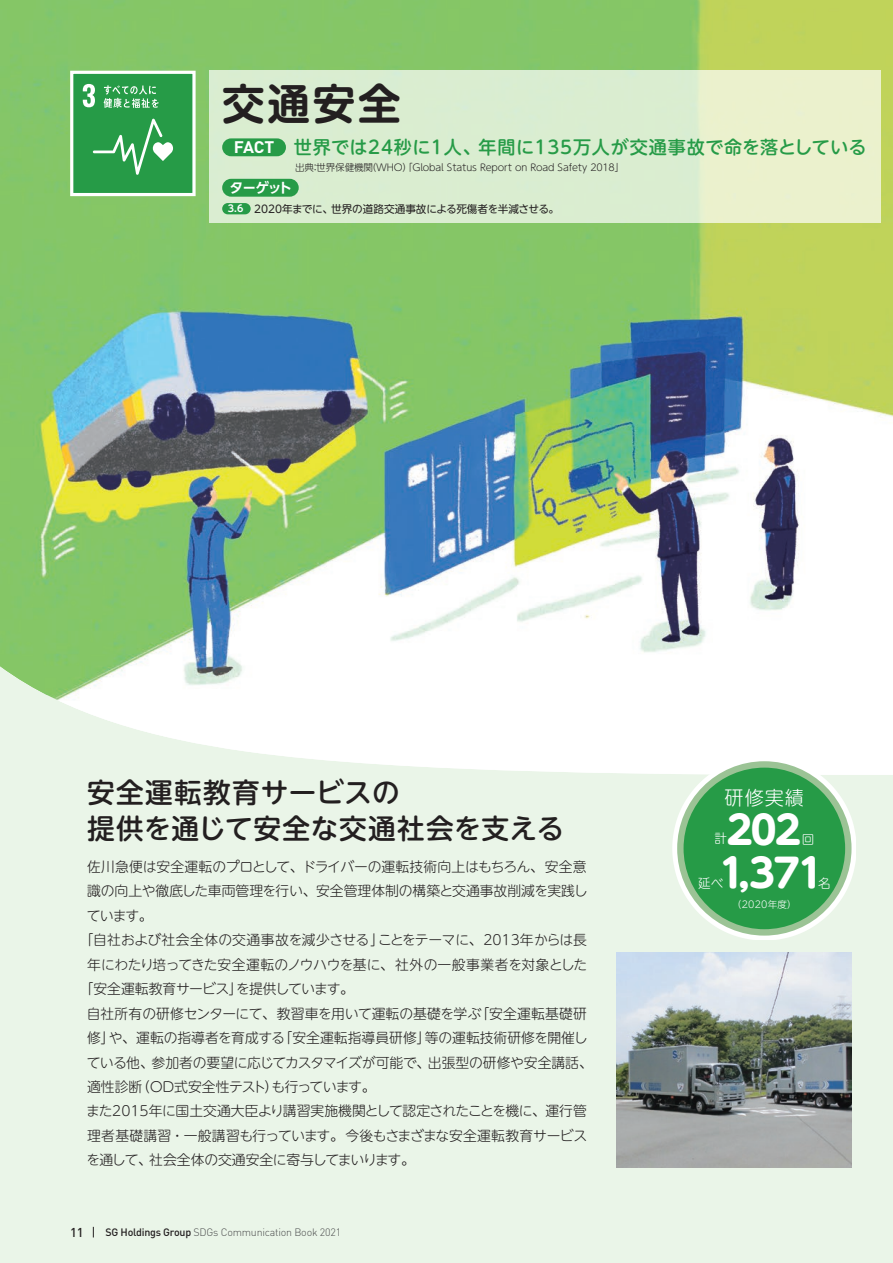
<style>
.page{position:relative;width:893px;height:1263px;background:#eaf5e8}
.page>*{position:absolute;margin:0;border:0;box-sizing:border-box;transform-origin:0 0}
.t1{font:700 42.45px "UD Shin M Go Pro De";color:#231f20}
.t2{font:700 39px "UD Shin M Go Pro";letter-spacing:-.04em;color:#fff}
.t3{font:500 27.6px/36.2px "UD Shin M Go Pro";letter-spacing:.025em;color:#231f20}
.t4{font:300 19.2px "UD Shin M Go Pro";color:#fff}
.t5{font:500 18px "UD Shin M Go Pro";letter-spacing:.03em;color:#269b47}
.t6{font:300 13.8px "UD Shin M Go Pro";letter-spacing:-.01em;color:#231f20}
.t7{font:300 13.8px "UD Shin M Go Pro";letter-spacing:-.03em;color:#231f20}
.t8{font:300 13.8px "UD Shin M Go Pro";letter-spacing:-.045em;color:#231f20}
.t9{font:300 13.8px "UD Shin M Go Pro";letter-spacing:-.04em;color:#231f20}
.t10{font:700 13.8px "UD Shin Go Pro De";letter-spacing:-.065em;color:#fff}
.t11{font:500 12.75px "DIN Pro";color:#231f20}
.t12{font:300 12.6px "UD Shin M Go Pro";color:#fff}
.t13{font:300 10.65px "DIN Pro";letter-spacing:-.02em;color:#4b4c4d}
.t14{font:10.65px "UD Shin M Go Pro";letter-spacing:-.01em;color:#231f20}
.t15{font:300 9.6px "UD Shin M Go Pro";letter-spacing:-.01em;color:#231f20}
.t16{font:300 9.6px "UD Shin M Go Pro";letter-spacing:.02em;color:#fff}
.s1{font-family:"DIN Pro";font-weight:700;font-size:16.65px;color:#fff}
.s2{font-family:"UD Shin Go Pro De";font-weight:700;font-size:9.6px;color:#fff}
.s3{font-weight:500;color:#231f20}
</style>
<div class="page">
<img style="left:0;top:0;width:893px;height:775px">
<div style="left:209px;top:70px;width:672px;height:153px;background:linear-gradient(to right,#d3ebd1,#e9f1ce)"></div>
<svg style="left:69px;top:69px;width:128px;height:129px;background:#4fad67"></svg>
<img style="left:617px;top:952px;width:234px;height:215px">
<div style="left:222px;top:138px;width:64px;height:18px;background:#269b47;border-radius:9px"></div>
<div style="left:222px;top:203px;width:29px;height:11px;background:#269b47;border-radius:6px"></div>
<div style="left:222px;top:179px;width:77px;height:18px;background:#269b47;border-radius:9px"></div>
<svg style="left:673px;top:757px;width:183px;height:183px"></svg>
<div style="left:680px;top:764px;width:168px;height:168px;background:#269b47;border-radius:50%"></div>
<div style="left:677px;top:761px;width:174px;height:174px;border:6px solid #9bc395;border-radius:50%"></div>
<h1 class="t1" style="left:222px;top:70px;width:180px">交通安全</h1>
<h3 class="t5" style="left:234px;top:133px;width:634px"><span class="s1">FACT</span> 世界では24秒に1人、年間に135万人が交通事故で命を落としている</h3>
<p class="t15" style="left:295px;top:160px;width:331px">出典：世界保健機関（WHO）「Global Status Report on Road Safety 2018」</p>
<p class="t14" style="left:228px;top:200px;width:333px"><span class="s2">3.6</span> 2020年までに、世界の道路交通事故による死傷者を半減させる。</p>
<p class="t10" style="left:230px;top:176px;width:64px">ターゲット</p>
<h3 class="t3" style="left:87px;top:773px;width:478px">安全運転教育サービスの<br>提供を通じて安全な交通社会を支える</h3>
<p class="t6" style="left:87px;top:855px;width:501px">佐川急便は安全運転のプロとして、ドライバーの運転技術向上はもちろん、安全意</p>
<p class="t6" style="left:87px;top:880px;width:502px">識の向上や徹底した車両管理を行い、安全管理体制の構築と交通事故削減を実践し</p>
<p class="t6" style="left:87px;top:904px;width:67px">ています。</p>
<p class="t6" style="left:80px;top:929px;width:509px">「自社および社会全体の交通事故を減少させる」ことをテーマに、2013年からは長</p>
<p class="t6" style="left:87px;top:953px;width:502px">年にわたり培ってきた安全運転のノウハウを基に、社外の一般事業者を対象とした</p>
<p class="t9" style="left:80px;top:978px;width:276px">「安全運転教育サービス」を提供しています。</p>
<p class="t6" style="left:87px;top:1002px;width:501px">自社所有の研修センターにて、教習車を用いて運転の基礎を学ぶ「安全運転基礎研</p>
<p class="t6" style="left:87px;top:1027px;width:502px">修」や、運転の指導者を育成する「安全運転指導員研修」等の運転技術研修を開催し</p>
<p class="t6" style="left:87px;top:1051px;width:508px">ている他、参加者の要望に応じてカスタマイズが可能で、出張型の研修や安全講話、</p>
<p class="t8" style="left:87px;top:1075px;width:290px">適性診断（ＯＤ式安全性テスト）も行っています。</p>
<p class="t7" style="left:86px;top:1100px;width:502px">また2015年に国土交通大臣より講習実施機関として認定されたことを機に、運行管</p>
<p class="t6" style="left:87px;top:1124px;width:502px">理者基礎講習・一般講習も行っています。今後もさまざまな安全運転教育サービス</p>
<p class="t7" style="left:86px;top:1149px;width:330px">を通して、社会全体の交通安全に寄与してまいります。</p>
<p class="t11" style="left:70px;top:1222px;width:15px">11</p>
<p class="t13" style="left:105px;top:1224px;width:237px"><span class="s3">SG Holdings Group</span> SDGs Communication Book 2021</p>
<h3 class="t4" style="left:725px;top:782px;width:81px">研修実績</h3>
<p class="t12" style="left:714px;top:828px;width:14px">計</p>
<h2 class="t2" style="left:727px;top:798px;width:76px">202</h2>
<p class="t12" style="left:802px;top:829px;width:14px">回</p>
<h2 class="t2" style="left:719px;top:841px;width:106px">1,371</h2>
<p class="t12" style="left:818px;top:873px;width:14px">名</p>
<p class="t12" style="left:698px;top:873px;width:27px">延べ</p>
<p class="t16" style="left:732px;top:896px;width:66px">（2020年度）</p>
</div>
